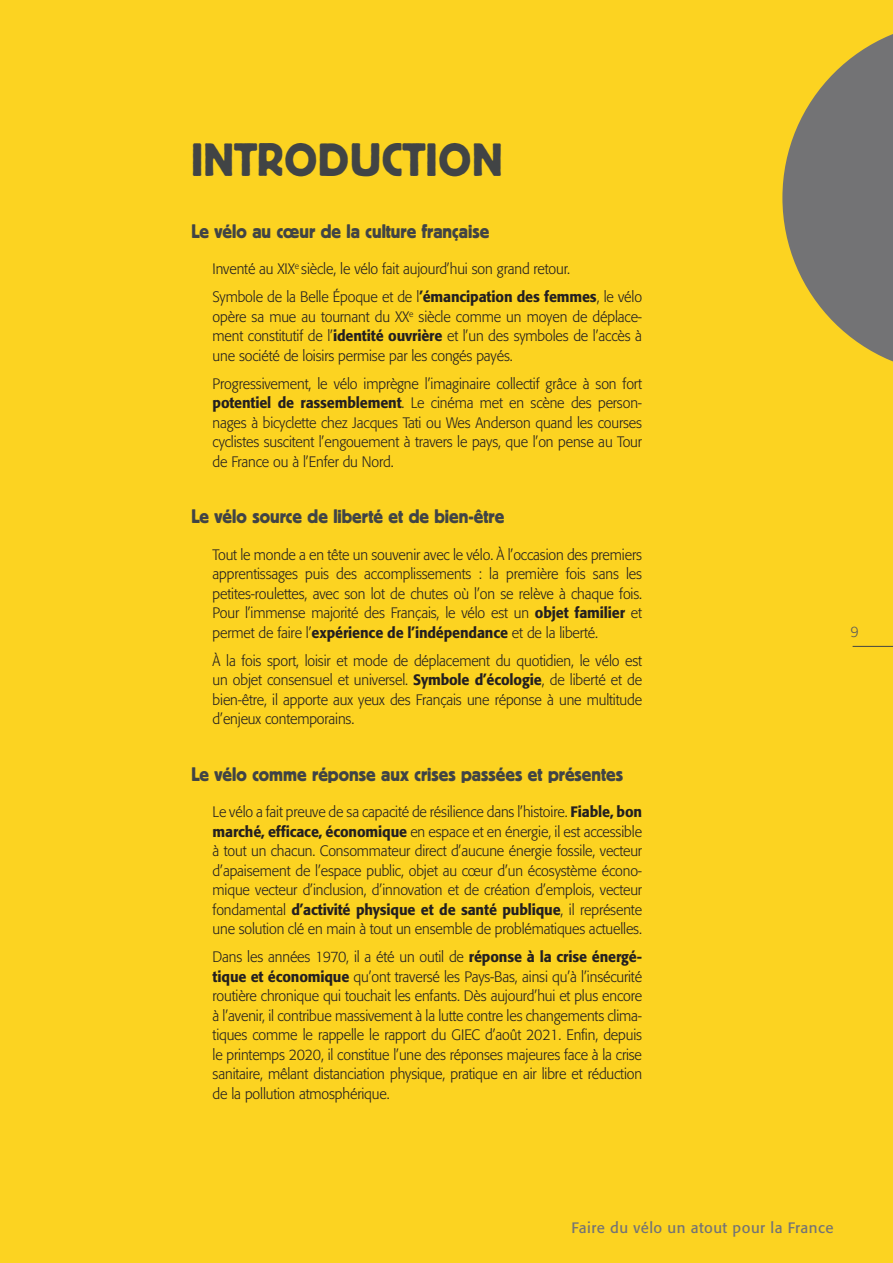
<style>
.page{position:relative;width:893px;height:1263px;background:#fcd321}
.page>*{position:absolute;margin:0;border:0;box-sizing:border-box;transform-origin:0 0}
.titre-page-ok{font:46.5px "Block BE";letter-spacing:.02em;color:#414445}
.intertitre-ok{font:19.5px "Block BE";color:#414445;scale:.95 1}
.txt-ok{font:300 15px/19.5px "Formata";letter-spacing:-.01em;color:#231f20;text-align:justify;scale:.95 1}
.t1{font:15px "Formata";letter-spacing:.03em;color:#737375}
.txt-ok-2{font:300 15px "Formata";color:#57585a;scale:.95 1}
.s1{font-weight:500}
</style>
<div class="page">
<hr style="left:853px;top:646px;width:40px;height:1px;background:#414445">
<svg style="left:782px;top:34px;width:111px;height:328px"></svg>
<p class="titre-page-ok" style="left:191px;top:133px;width:312px">INTRODUCTION</p>
<p class="intertitre-ok" style="left:191px;top:220px;width:315px">Le vélo au cœur de la culture française</p>
<p class="txt-ok" style="left:213px;top:259px;width:378px">Inventé au XIX<sup>e</sup> siècle, le vélo fait aujourd’hui son grand retour.</p>
<p class="txt-ok" style="left:213px;top:287px;width:454px">Symbole de la Belle Époque et de l<span class="s1">’émancipation des femmes</span>, le vélo opère sa mue au tournant du XX<sup>e</sup> siècle comme un moyen de déplace&shy;ment constitutif de l’<span class="s1">identité ouvrière</span> et l’un des symboles de l’accès à une société de loisirs permise par les congés payés.</p>
<p class="txt-ok" style="left:213px;top:374px;width:454px">Progressivement, le vélo imprègne l’imaginaire collectif grâce à son fort <span class="s1">potentiel de rassemblement</span>. Le cinéma met en scène des person&shy;nages à bicyclette chez Jacques Tati ou Wes Anderson quand les courses cyclistes suscitent l’engouement à travers le pays, que l’on pense au Tour de France ou à l’Enfer du Nord.</p>
<p class="intertitre-ok" style="left:191px;top:506px;width:331px">Le vélo source de liberté et de bien-être</p>
<p class="txt-ok" style="left:213px;top:545px;width:454px">Tout le monde a en tête un souvenir avec le vélo. À l’occasion des premiers apprentissages puis des accomplissements : la première fois sans les petites-roulettes, avec son lot de chutes où l’on se relève à chaque fois.<br>Pour l’immense majorité des Français, le vélo est un <span class="s1">objet familier</span> et permet de faire l’<span class="s1">expérience de l’indépendance</span> et de la liberté.</p>
<p class="txt-ok" style="left:213px;top:651px;width:454px">À la fois sport, loisir et mode de déplacement du quotidien, le vélo est un objet consensuel et universel. <span class="s1">Symbole d’écologie</span>, de liberté et de bien-être, il apporte aux yeux des Français une réponse à une multitude d’enjeux contemporains.</p>
<p class="intertitre-ok" style="left:191px;top:763px;width:456px">Le vélo comme réponse aux crises passées et présentes</p>
<p class="txt-ok" style="left:213px;top:802px;width:454px">Le vélo a fait preuve de sa capacité de résilience dans l’histoire. <span class="s1">Fiable, bon marché, efficace, économique</span> en espace et en énergie, il est accessible à tout un chacun. Consommateur direct d’aucune énergie fossile, vecteur d’apaisement de l’espace public, objet au cœur d’un écosystème écono&shy;mique vecteur d’inclusion, d’innovation et de création d’emplois, vecteur fondamental <span class="s1">d’activité physique et de santé publique</span>, il représente une solution clé en main à tout un ensemble de problématiques actuelles.</p>
<p class="txt-ok" style="left:213px;top:947px;width:454px">Dans les années 1970, il a été un outil de <span class="s1">réponse à la crise énergé&shy;tique et économique</span> qu’ont traversé les Pays-Bas, ainsi qu’à l’insécurité routière chronique qui touchait les enfants. Dès aujourd’hui et plus encore à l’avenir, il contribue massivement à la lutte contre les changements clima&shy;tiques comme le rappelle le rapport du GIEC d’août 2021. Enfin, depuis le printemps 2020, il constitue l’une des réponses majeures face à la crise sanitaire, mêlant distanciation physique, pratique en air libre et réduction de la pollution atmosphérique.</p>
<p class="txt-ok-2" style="left:850px;top:623px;width:10px">9</p>
<p class="t1" style="left:572px;top:1219px;width:263px">Faire du vélo un atout pour la France</p>
</div>
